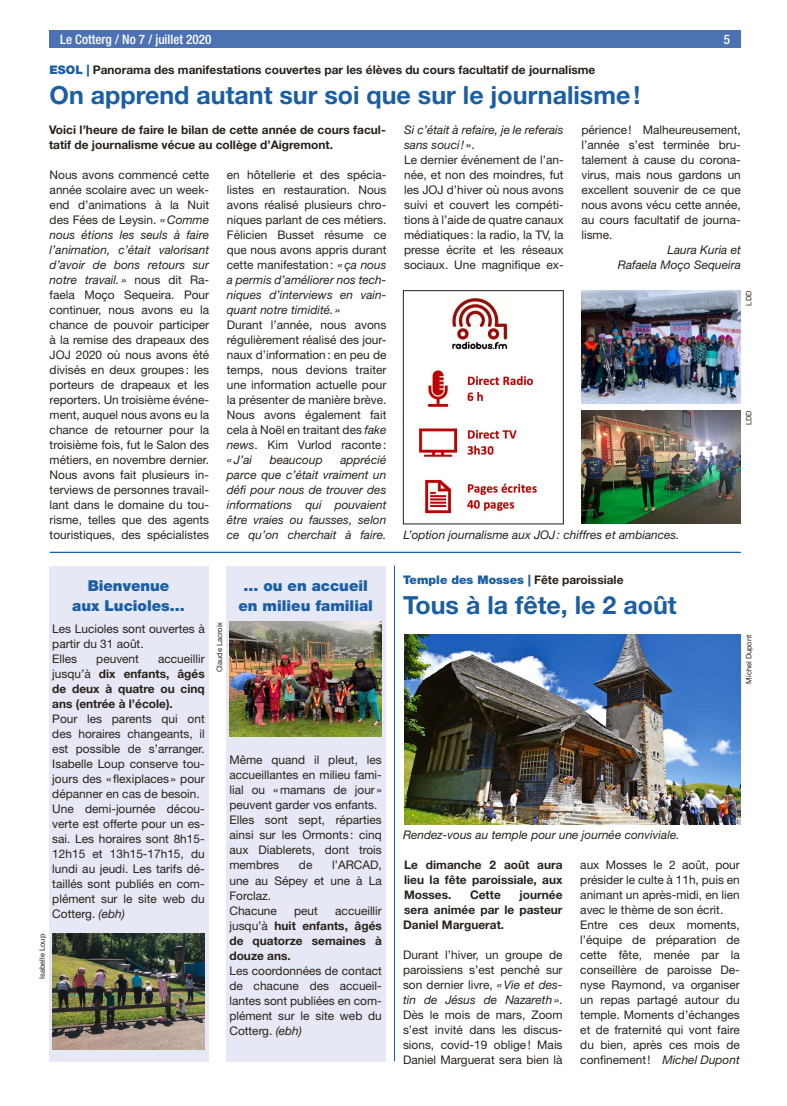
<style>
.page{position:relative;width:787px;height:1106px;background:#fff}
.page>*{position:absolute;margin:0;border:0;box-sizing:border-box;transform-origin:0 0}
.t1{font:700 25px "Helvetica Neue LT Std";color:#1a5ea4}
.t2{font:900 15px/19.6px "Helvetica Neue LT Std";color:#1a5ea4;text-align:center}
.t3{font:500 condensed 13.12px "Helvetica Neue LT Std";color:#fff}
.t4{font:11.88px/15px "Helvetica Neue LT Std";color:#29211a;text-align:justify}
.t5{font:700 11.88px/15px "Helvetica Neue LT Std";color:#29211a;text-align:justify}
.t6{font:italic 11.88px/15px "Helvetica Neue LT Std";color:#29211a;text-align:justify}
.t7{font:900 11.88px "Helvetica Neue LT Std";color:#1a5ea4}
.t8{font:7.5px "Helvetica Neue LT Std";color:#29211a}
.s1{font-weight:900;color:#1a5ea4}
.s2{font-style:italic}
.s3{font-weight:400}
.s4{font-weight:700;color:#29211a}
</style>
<div class="page">
<div style="left:50px;top:30px;width:691px;height:18px;background:#4d72b3"></div>
<hr style="left:50px;top:552px;width:691px;height:1px;background:#1a5ea4">
<img style="left:404px;top:634px;width:337px;height:190px">
<hr style="left:394px;top:565px;width:1px;height:496px;background:#1a5ea4">
<img style="left:419px;top:298px;width:118px;height:216px">
<div style="left:403px;top:290px;width:160px;height:234px;border:1px solid #29211a"></div>
<img style="left:581px;top:290px;width:160px;height:114px">
<img style="left:581px;top:410px;width:160px;height:114px">
<div style="left:49px;top:566px;width:159px;height:495px;background:#e6e8f5"></div>
<img style="left:52px;top:934px;width:152px;height:115px">
<div style="left:226px;top:566px;width:159px;height:495px;background:#e6e8f5"></div>
<img style="left:229px;top:621px;width:153px;height:116px">
<p class="t3" style="left:60px;top:31px;width:153px">Le Cotterg / No 7 / juillet 2020</p>
<p class="t3" style="left:724px;top:31px;width:8px">5</p>
<p class="t5" style="left:50px;top:62px;width:547px"><span class="s1">ESOL |</span> Panorama des manifestations couvertes par les élèves du cours facultatif de journalisme</p>
<h1 class="t1" style="left:50px;top:79px;width:592px">On apprend autant sur soi que sur le journalisme!</h1>
<p class="t5" style="left:49px;top:122px;width:338px">Voici l’heure de faire le bilan de cette année de cours facul&shy;tatif de journalisme vécue au collège d’Aigremont.</p>
<p class="t4" style="left:50px;top:167px;width:161px">Nous avons commencé cette année scolaire avec un week&shy;end d’animations à la Nuit des Fées de Leysin. <span class="s2">«Comme nous étions les seuls à faire l’animation, c’était valorisant d’avoir de bons retours sur notre travail. »</span> nous dit Ra&shy;faela Moço Sequeira. Pour continuer, nous avons eu la chance de pouvoir participer à la remise des drapeaux des JOJ 2020 où nous avons été divisés en deux groupes : les porteurs de drapeaux et les reporters. Un troisième événe&shy;ment, auquel nous avons eu la chance de retourner pour la troisième fois, fut le Salon des métiers, en novembre dernier.<br>Nous avons fait plusieurs in&shy;terviews de personnes travail&shy;lant dans le domaine du tou&shy;risme, telles que des agents touristiques, des spécialistes</p>
<p class="t4" style="left:227px;top:167px;width:161px">en hôtellerie et des spécia&shy;listes en restauration. Nous avons réalisé plusieurs chro&shy;niques parlant de ces métiers.<br>Félicien Busset résume ce que nous avons appris durant cette manifestation: <span class="s2">«ça nous a permis d’améliorer nos tech&shy;niques d’interviews en vain&shy;quant notre timidité. »</span></p>
<p class="t4" style="left:227px;top:317px;width:161px">Durant l’année, nous avons régulièrement réalisé des jour&shy;naux d’information: en peu de temps, nous devions traiter une information actuelle pour la présenter de manière brève.<br>Nous avons également fait cela à Noël en traitant des <span class="s2">fake news</span>. Kim Vurlod raconte: <span class="s2">«J’ai</span></p>
<p class="t6" style="left:227px;top:452px;width:161px;text-indent:113px">apprécié parce que c’était vraiment un défi pour nous de trouver des informations qui pouvaient être vraies ou fausses, selon ce qu’on cherchait à faire.</p>
<p class="t6" style="left:270px;top:452px;width:55px">beaucoup</p>
<p class="t2" style="left:72px;top:576px;width:114px">Bienvenue aux Lucioles…</p>
<p class="t4" style="left:52px;top:621px;width:154px;text-align:left">Les Lucioles sont ouvertes à partir du 31 août.<br>Elles</p>
<p class="t5" style="left:52px;top:650px;width:154px;text-indent:106px"><span class="s3">accueillir jusqu’à</span> dix enfants, âgés de deux à quatre ou cinq ans (entrée à l’école).</p>
<p class="t4" style="left:52px;top:711px;width:154px;text-align:left">Pour les parents qui ont des horaires changeants, il est possible de s’arranger.<br>Isabelle Loup conserve tou&shy;jours des «flexiplaces» pour dépanner en cas de besoin.<br>Une demi-journée décou&shy;verte est offerte pour un es&shy;sai. Les horaires sont 8h15-<br>12h15 et 13h15-17h15, du lundi au jeudi. Les tarifs dé&shy;taillés sont publiés en com&shy;plément sur le site web du<br>Cotterg. <span class="s2">(ebh)</span></p>
<p class="t4" style="left:96px;top:651px;width:44px">peuvent</p>
<p class="t8" style="left:38px;top:978px;width:46px;rotate:-90deg">Isabelle Loup</p>
<p class="t8" style="left:215px;top:672px;width:52px;rotate:-90deg">Claude Lacroix</p>
<p class="t2" style="left:238px;top:576px;width:136px">… ou en accueil en milieu familial</p>
<p class="t4" style="left:229px;top:752px;width:154px;text-align:left">Même quand il pleut, les accueillantes en milieu fami&shy;lial ou «mamans de jour » peuvent garder vos enfants.<br>Elles sont sept, réparties ainsi sur les Ormonts: cinq aux Diablerets, dont trois membres</p>
<p class="t4" style="left:229px;top:857px;width:154px;text-align:left;text-indent:103px">l’ARCAD, une au Sépey et une à La<br>Forclaz.<br>Chacune</p>
<p class="t4" style="left:299px;top:857px;width:15px">de</p>
<p class="t5" style="left:229px;top:902px;width:154px;text-indent:106px"><span class="s3">accueillir jusqu’à</span> huit enfants, âgés de quatorze semaines à douze ans.</p>
<p class="t4" style="left:229px;top:962px;width:154px">Les coordonnées de contact de chacune des accueil&shy;lantes sont publiées en com&shy;plément sur le site web du Cotterg. <span class="s2">(ebh)</span></p>
<p class="t4" style="left:294px;top:902px;width:25px">peut</p>
<p class="t4" style="left:404px;top:122px;width:161px;text-align:left"><span class="s2">Si c’était à refaire, je le referais sans souci!</span> ».<br>Le dernier événement de l’an&shy;née, et non des moindres, fut les JOJ d’hiver où nous avons suivi et couvert les compéti&shy;tions à l’aide de quatre canaux médiatiques : la radio, la TV, la presse écrite et les réseaux sociaux. Une magnifique ex-</p>
<p class="t4" style="left:581px;top:122px;width:161px">périence! Malheureusement, l’année s’est terminée bru&shy;talement à cause du corona&shy;virus, mais nous gardons un excellent souvenir de ce que nous avons vécu cette année, au cours facultatif de journa&shy;lisme.</p>
<p class="t6" style="left:618px;top:242px;width:124px;text-align:right">Laura Kuria et<br>Rafaela Moço Sequeira</p>
<p class="t8" style="left:744px;top:306px;width:16px;rotate:-90deg">LDD</p>
<p class="t8" style="left:744px;top:425px;width:16px;rotate:-90deg">LDD</p>
<p class="t6" style="left:403px;top:527px;width:277px">L’option journalisme aux JOJ: chiffres et ambiances.</p>
<p class="t7" style="left:403px;top:572px;width:222px">Temple des Mosses | <span class="s4">Fête paroissiale</span></p>
<h1 class="t1" style="left:403px;top:589px;width:275px">Tous à la fête, le 2 août</h1>
<p class="t6" style="left:403px;top:827px;width:278px">Rendez-vous au temple pour une journée conviviale.</p>
<p class="t8" style="left:744px;top:683px;width:50px;rotate:-90deg">Michel Dupont</p>
<p class="t5" style="left:404px;top:857px;width:160px">Le dimanche 2 août aura lieu la fête paroissiale, aux Mosses.</p>
<p class="t5" style="left:470px;top:887px;width:32px">Cette</p>
<p class="t5" style="left:404px;top:887px;width:160px;text-align:right">journée<br>sera animée par le pasteur</p>
<p class="t5" style="left:403px;top:917px;width:103px">Daniel Marguerat.</p>
<p class="t4" style="left:403px;top:947px;width:161px">Durant l’hiver, un groupe de paroissiens s’est penché sur son dernier livre, <span class="s2">«Vie et des&shy;tin de Jésus de Nazareth»</span>.<br>Dès le mois de mars, Zoom s’est invité dans les discus&shy;sions, covid-19 oblige! Mais Daniel Marguerat sera bien là</p>
<p class="t4" style="left:580px;top:857px;width:161px;text-align:left">aux Mosses le 2 août, pour présider le culte à 11h, puis en animant un après-midi, en lien avec le thème de son écrit.<br>Entre ces deux moments, l’équipe de préparation de cette fête, menée par la conseillère de paroisse De&shy;nyse Raymond, va organiser un repas partagé autour du temple. Moments d’échanges et de fraternité qui vont faire du bien, après ces mois de confinement! <span class="s2">Michel Dupont</span></p>
</div>
